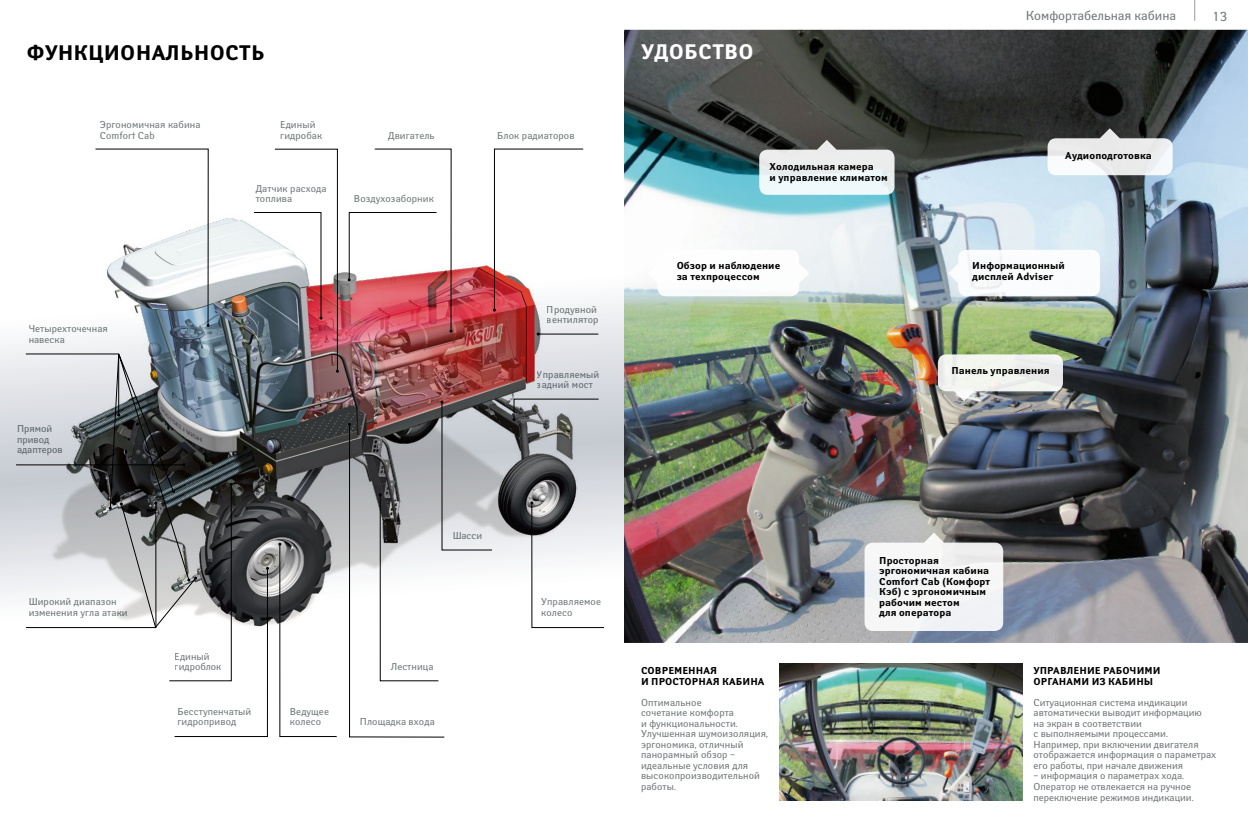
<style>
.page{position:relative;width:1248px;height:828px;background:#fff}
.page>*{position:absolute;margin:0;border:0;box-sizing:border-box;transform-origin:0 0}
.t1{font:700 21px "Yanus";letter-spacing:.01em;color:#000}
.t2{font:700 21px "Yanus";letter-spacing:.01em;color:#fff}
.t3{font:13px "Yanus";color:#727a7b}
.t4{font:10px/10.5px "Yanus";letter-spacing:.01em;color:#727a7b}
.t5{font:700 10px/10.5px "Yanus";letter-spacing:.01em;color:#000}
</style>
<div class="page">
<svg style="left:0;top:301px;width:624px;height:328px"></svg>
<img style="left:339px;top:265px;width:261px;height:364px">
<svg style="left:1194px;top:0;width:1px;height:21px"></svg>
<img style="left:624px;top:30px;width:623px;height:613px">
<hr style="left:538px;top:334px;width:60px;height:1px;background:#000">
<svg style="left:348px;top:400px;width:144px;height:338px"></svg>
<svg style="left:493px;top:148px;width:91px;height:164px"></svg>
<svg style="left:530px;top:501px;width:74px;height:127px"></svg>
<svg style="left:348px;top:148px;width:104px;height:185px"></svg>
<hr style="left:16px;top:464px;width:168px;height:1px;background:#000">
<svg style="left:512px;top:398px;width:87px;height:23px;background:#abaeb3"></svg>
<svg style="left:948px;top:250px;width:151px;height:46px"></svg>
<svg style="left:647px;top:250px;width:162px;height:46px"></svg>
<svg style="left:759px;top:140px;width:135px;height:55px"></svg>
<svg style="left:864px;top:532px;width:139px;height:99px"></svg>
<svg style="left:937px;top:354px;width:125px;height:47px"></svg>
<svg style="left:1047px;top:128px;width:125px;height:47px"></svg>
<img style="left:779px;top:664px;width:243px;height:136px">
<svg style="left:25px;top:148px;width:314px;height:589px"></svg>
<h1 class="t1" style="left:27px;top:40px;width:239px">ФУНКЦИОНАЛЬНОСТЬ</h1>
<h1 class="t2" style="left:641px;top:40px;width:114px">УДОБСТВО</h1>
<p class="t4" style="left:100px;top:119px;width:102px">Эргономичная кабина<br>Comfort Cab</p>
<p class="t4" style="left:388px;top:130px;width:48px">Двигатель</p>
<p class="t4" style="left:280px;top:119px;width:43px">Единый гидробак</p>
<p class="t4" style="left:256px;top:183px;width:72px">Датчик расхода топлива</p>
<p class="t4" style="left:354px;top:194px;width:81px">Воздухозаборник</p>
<p class="t4" style="left:497px;top:130px;width:79px">Блок радиаторов</p>
<p class="t4" style="left:28px;top:323px;width:81px">Четырехточечная навеска</p>
<p class="t4" style="left:17px;top:423px;width:47px">Прямой привод адаптеров</p>
<p class="t4" style="left:547px;top:304px;width:53px">Продувной вентилятор</p>
<p class="t4" style="left:537px;top:369px;width:64px">Управляемый задний мост</p>
<p class="t4" style="left:452px;top:530px;width:32px">Шасси</p>
<p class="t5" style="left:769px;top:162px;width:120px">Холодильная камера<br>и управление климатом</p>
<p class="t5" style="left:676px;top:261px;width:105px">Обзор и наблюдение за техпроцессом</p>
<h2 class="t3" style="left:1025px;top:8px;width:152px">Комфортабельная кабина</h2>
<h2 class="t3" style="left:1212px;top:8px;width:17px">13</h2>
<p class="t5" style="left:1065px;top:151px;width:88px">Аудиоподготовка</p>
<p class="t5" style="left:972px;top:261px;width:94px">Информационный дисплей Adviser</p>
<p class="t5" style="left:951px;top:366px;width:100px">Панель управления</p>
<p class="t4" style="left:28px;top:596px;width:101px">Широкий диапазон изменения угла атаки</p>
<p class="t4" style="left:175px;top:651px;width:48px">Единый гидроблок</p>
<p class="t4" style="left:177px;top:706px;width:75px">Бесступенчатый гидропривод</p>
<p class="t4" style="left:290px;top:706px;width:41px">Ведущее колесо</p>
<p class="t4" style="left:390px;top:661px;width:44px">Лестница</p>
<p class="t4" style="left:360px;top:716px;width:76px">Площадка входа</p>
<p class="t4" style="left:541px;top:596px;width:61px">Управляемое колесо</p>
<p class="t5" style="left:641px;top:666px;width:125px">СОВРЕМЕННАЯ<br>И ПРОСТОРНАЯ КАБИНА</p>
<p class="t4" style="left:641px;top:697px;width:128px">Оптимальное<br>сочетание комфорта<br>и функциональности.<br>Улучшенная шумоизоляция, эргономика, отличный панорамный обзор – идеальные условия для высокопроизводительной работы.</p>
<p class="t5" style="left:879px;top:555px;width:112px">Просторная эргономичная кабина<br>Comfort Cab (Комфорт<br>Кэб) с эргономичным рабочим местом<br>для оператора</p>
<p class="t5" style="left:1033px;top:666px;width:128px">УПРАВЛЕНИЕ РАБОЧИМИ<br>ОРГАНАМИ ИЗ КАБИНЫ</p>
<p class="t4" style="left:1033px;top:697px;width:184px">Ситуационная система индикации автоматически выводит информацию<br>на экран в соответствии<br>с выполняемыми процессами.<br>Например, при включении двигателя отображается информация о параметрах его работы, при начале движения</p>
<p class="t4" style="left:1033px;top:770px;width:161px">– информация о параметрах хода.<br>Оператор не отвлекается на ручное переключение режимов индикации.</p>
</div>
